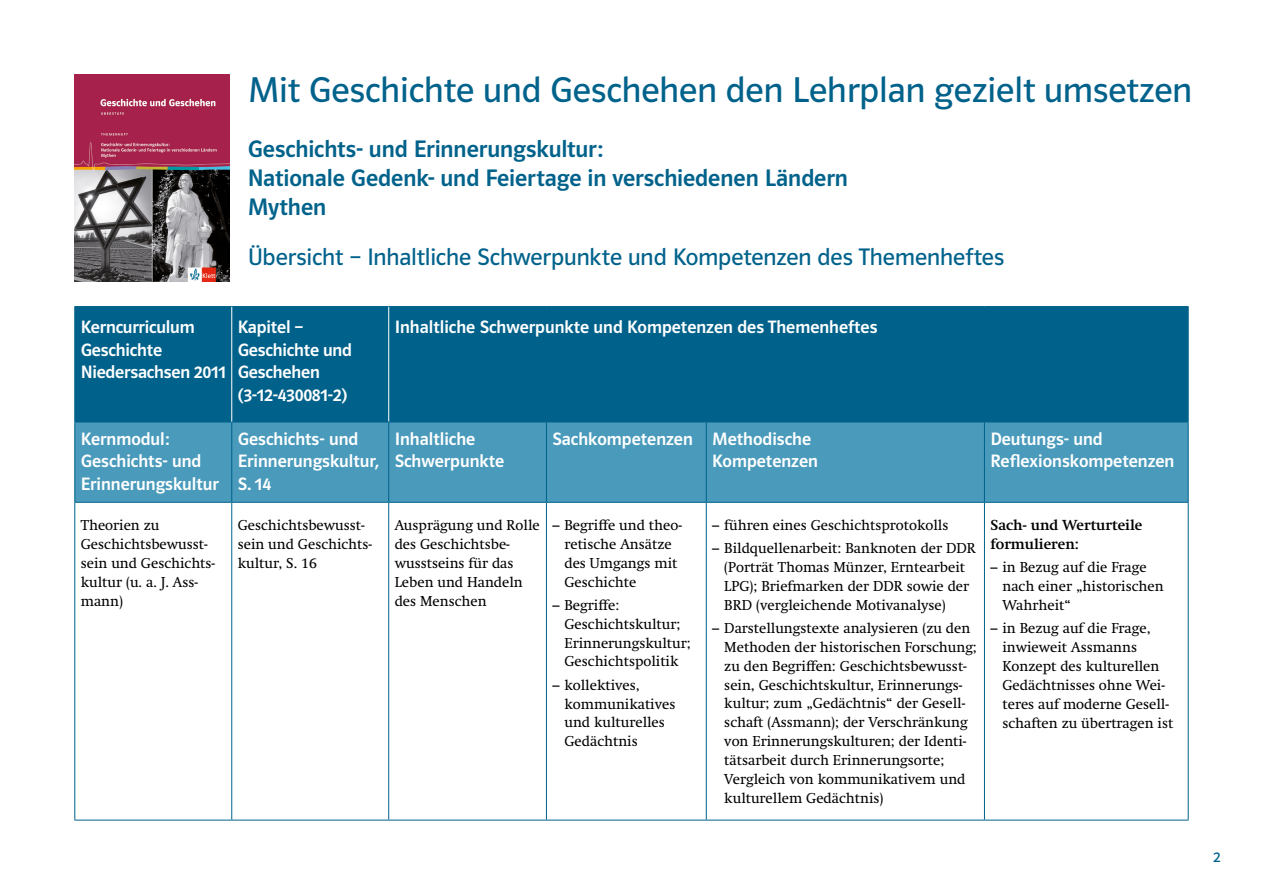
<style>
.page{position:relative;width:1263px;height:893px;background:#fff}
.page>*{position:absolute;margin:0;border:0;box-sizing:border-box;transform-origin:0 0}
.t1{font:36px "Polo ST11 K Buch";color:#00628b}
.t2{font:24px/28.8px "Polo ST11 K Krftg";letter-spacing:-.005em;color:#00628b}
.t3{font:24px "Polo ST11 K Buch";letter-spacing:-.005em;color:#00628b}
.t4{font:18px/22.5px "Polo ST11 K Krftg";color:#fff}
.t5{font:15px "Polo ST11 K Buch";color:#00628b}
.t6{font:14.25px/18.9px "Klett Swift";color:#000}
.t7{font:700 14.25px/18.9px "Klett Swift";color:#000}
</style>
<div class="page">
<div style="left:75px;top:307px;width:1113px;height:115px;background:#00628b"></div>
<div style="left:75px;top:423px;width:1113px;height:79px;background:#499abb"></div>
<svg style="left:75px;top:503px;width:313px;height:317px"></svg>
<hr style="left:546px;top:422px;width:1px;height:80px;background:#00628b">
<hr style="left:706px;top:422px;width:1px;height:80px;background:#00628b">
<hr style="left:984px;top:422px;width:1px;height:80px;background:#00628b">
<hr style="left:388px;top:503px;width:1px;height:317px;background:#00628b">
<hr style="left:546px;top:503px;width:1px;height:317px;background:#00628b">
<hr style="left:706px;top:503px;width:1px;height:317px;background:#00628b">
<hr style="left:984px;top:503px;width:1px;height:317px;background:#00628b">
<hr style="left:74px;top:306px;width:158px;height:1px;background:#00628b">
<hr style="left:74px;top:307px;width:1px;height:115px;background:#00628b">
<hr style="left:232px;top:306px;width:157px;height:1px;background:#00628b">
<hr style="left:389px;top:306px;width:157px;height:1px;background:#00628b">
<hr style="left:546px;top:306px;width:160px;height:1px;background:#00628b">
<hr style="left:706px;top:306px;width:278px;height:1px;background:#00628b">
<hr style="left:984px;top:306px;width:204px;height:1px;background:#00628b">
<hr style="left:1188px;top:307px;width:1px;height:115px;background:#00628b">
<hr style="left:388px;top:307px;width:1px;height:115px;background:#fff">
<hr style="left:388px;top:422px;width:1px;height:80px;background:#00628b">
<hr style="left:74px;top:422px;width:158px;height:1px;background:#00628b">
<hr style="left:74px;top:422px;width:1px;height:80px;background:#00628b">
<hr style="left:232px;top:422px;width:157px;height:1px;background:#00628b">
<hr style="left:231px;top:422px;width:1px;height:80px;background:#00628b">
<hr style="left:389px;top:422px;width:157px;height:1px;background:#00628b">
<hr style="left:546px;top:422px;width:160px;height:1px;background:#00628b">
<hr style="left:706px;top:422px;width:278px;height:1px;background:#00628b">
<hr style="left:984px;top:422px;width:204px;height:1px;background:#00628b">
<hr style="left:1188px;top:422px;width:1px;height:80px;background:#00628b">
<hr style="left:74px;top:502px;width:158px;height:1px;background:#00628b">
<hr style="left:74px;top:503px;width:1px;height:317px;background:#00628b">
<hr style="left:232px;top:502px;width:157px;height:1px;background:#00628b">
<hr style="left:231px;top:503px;width:1px;height:317px;background:#00628b">
<hr style="left:389px;top:502px;width:157px;height:1px;background:#00628b">
<hr style="left:546px;top:502px;width:160px;height:1px;background:#00628b">
<hr style="left:706px;top:502px;width:278px;height:1px;background:#00628b">
<hr style="left:984px;top:502px;width:204px;height:1px;background:#00628b">
<hr style="left:1188px;top:503px;width:1px;height:317px;background:#00628b">
<hr style="left:74px;top:820px;width:158px;height:1px;background:#00628b">
<hr style="left:232px;top:820px;width:157px;height:1px;background:#00628b">
<hr style="left:389px;top:820px;width:157px;height:1px;background:#00628b">
<hr style="left:546px;top:820px;width:160px;height:1px;background:#00628b">
<hr style="left:706px;top:820px;width:278px;height:1px;background:#00628b">
<hr style="left:984px;top:820px;width:204px;height:1px;background:#00628b">
<hr style="left:231px;top:307px;width:1px;height:115px;background:#fff">
<img style="left:74px;top:74px;width:156px;height:207px">
<h1 class="t1" style="left:248px;top:71px;width:946px">Mit Geschichte und Geschehen den Lehrplan gezielt umsetzen</h1>
<h2 class="t2" style="left:248px;top:135px;width:602px">Geschichts- und Erinnerungskultur:<br>Nationale Gedenk- und Feiertage in verschiedenen Ländern<br>Mythen</h2>
<h2 class="t3" style="left:248px;top:244px;width:758px">Übersicht – Inhaltliche Schwerpunkte und Kompetenzen des Themenheftes</h2>
<p class="t4" style="left:81px;top:316px;width:146px">Kerncurriculum<br>Geschichte<br>Niedersachsen 2011</p>
<p class="t4" style="left:238px;top:316px;width:116px">Kapitel –<br>Geschichte und<br>Geschehen (3-12-430081-2)</p>
<p class="t4" style="left:395px;top:316px;width:484px">Inhaltliche Schwerpunkte und Kompetenzen des Themenheftes</p>
<p class="t4" style="left:81px;top:427px;width:140px">Kernmodul:<br>Geschichts- und<br>Erinnerungskultur</p>
<p class="t4" style="left:238px;top:427px;width:143px">Geschichts- und<br>Erinnerungskultur,<br>S. 14</p>
<p class="t4" style="left:395px;top:427px;width:111px">Inhaltliche<br>Schwerpunkte</p>
<p class="t4" style="left:712px;top:427px;width:107px;text-indent:-160px">Sachkompetenzen Methodische<br>Kompetenzen</p>
<p class="t4" style="left:990px;top:427px;width:185px">Deutungs- und<br>Reflexionskompetenzen</p>
<p class="t6" style="left:81px;top:516px;width:136px">Theorien zu<br>Geschichtsbewusst&shy;sein und Geschichts&shy;kultur (u. a. J. Ass&shy;mann)</p>
<p class="t6" style="left:238px;top:516px;width:136px">Geschichtsbewusst&shy;sein und Geschichts&shy;kultur, S. 16</p>
<p class="t6" style="left:395px;top:516px;width:146px">Ausprägung und Rolle des Geschichtsbe&shy;wusstseins für das<br>Leben und Handeln des Menschen</p>
<p class="t6" style="left:564px;top:516px;width:119px;text-indent:-12px">– Begriffe und theo&shy;retische Ansätze des Umgangs mit<br>Geschichte</p>
<p class="t6" style="left:712px;top:516px;width:238px">– führen eines Geschichtsprotokolls</p>
<p class="t6" style="left:724px;top:539px;width:253px;text-indent:-12px">– Bildquellenarbeit: Banknoten der DDR (Porträt Thomas Münzer, Erntearbeit LPG); Briefmarken der DDR sowie der BRD (vergleichende Motivanalyse)</p>
<p class="t6" style="left:724px;top:619px;width:254px;text-indent:-12px">– Darstellungstexte analysieren (zu den Methoden der historischen Forschung; zu den Begriffen: Geschichtsbewusst&shy;sein, Geschichtskultur, Erinnerungs&shy;kultur; zum „Gedächtnis“ der Gesell&shy;schaft (Assmann); der Verschränkung von Erinnerungskulturen; der Identi&shy;tätsarbeit durch Erinnerungsorte; Vergleich von kommunikativem und kulturellem Gedächtnis)</p>
<p class="t7" style="left:990px;top:516px;width:153px">Sach- und Werturteile formulieren:</p>
<p class="t6" style="left:1002px;top:558px;width:163px;text-indent:-12px">– in Bezug auf die Frage nach einer „historischen<br>Wahrheit“</p>
<p class="t6" style="left:1002px;top:619px;width:172px;text-indent:-12px">– in Bezug auf die Frage, inwieweit Assmanns<br>Konzept des kulturellen<br>Gedächtnisses ohne Wei&shy;teres auf moderne Gesell&shy;schaften zu übertragen ist</p>
<p class="t6" style="left:564px;top:596px;width:128px;text-indent:-12px">– Begriffe:<br>Geschichtskultur;<br>Erinnerungskultur;<br>Geschichtspolitik</p>
<p class="t6" style="left:564px;top:675px;width:112px;text-indent:-12px">– kollektives, kommunikatives und kulturelles<br>Gedächtnis</p>
<p class="t5" style="left:1213px;top:849px;width:9px">2</p>
</div>
